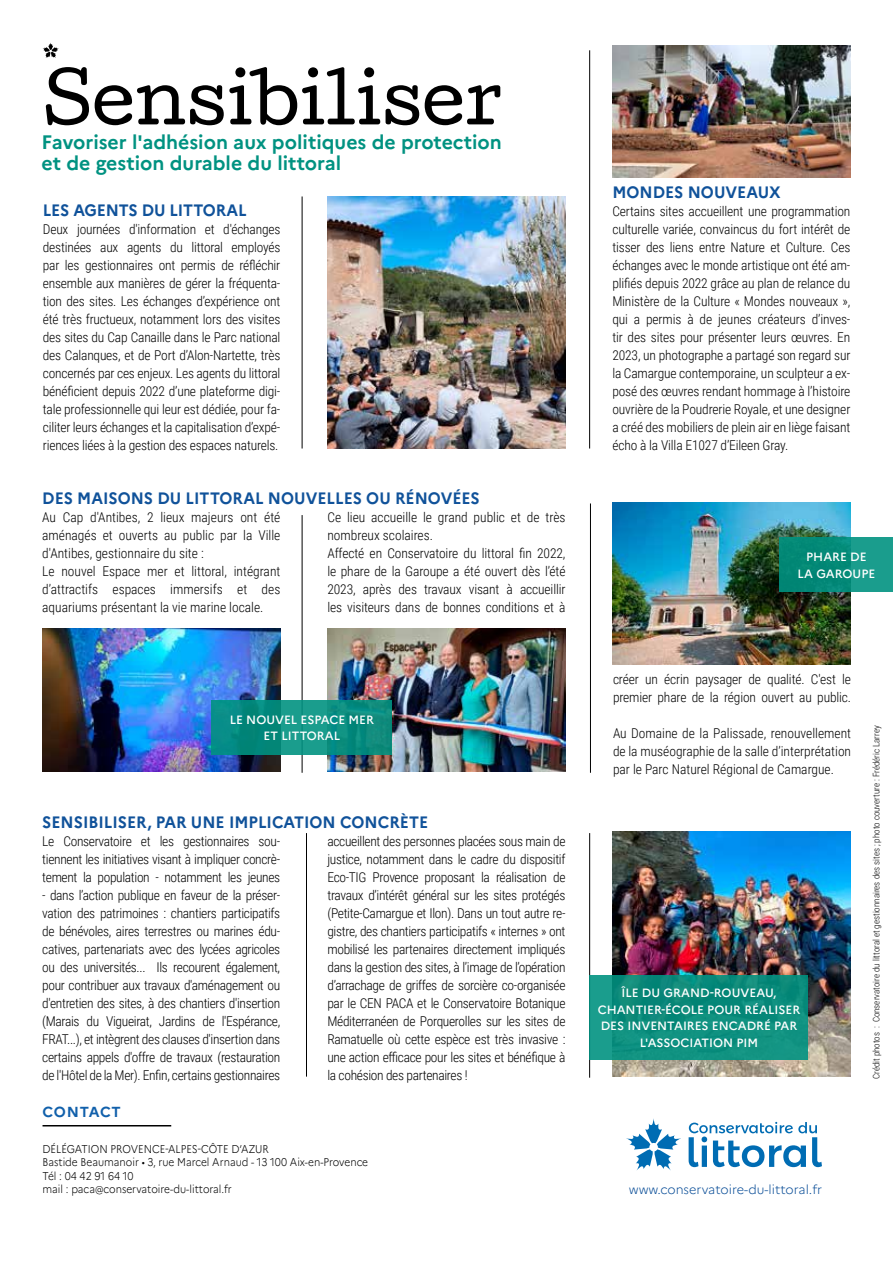
<style>
.page{position:relative;width:893px;height:1263px;background:#fff}
.page>*{position:absolute;margin:0;border:0;box-sizing:border-box;transform-origin:0 0}
.t1{font:67.5px "Cutive";color:#000}
.t2{font:700 19.5px/21px "Marianne";color:#009281}
.t3{font:700 16.5px "Marianne";color:#10529a;scale:.95 1}
.t4{font:700 14.55px "Marianne";letter-spacing:.045em;color:#1160ab}
.t5{font:300 13.5px/18px "Roboto Condensed";letter-spacing:-.01em;color:#000;text-align:justify}
.t6{font:300 12.75px "Marianne";color:#10529a}
.t7{font:500 12px/16.5px "Marianne";color:#fff;text-align:center}
.t8{font:300 11.25px/13.5px "Marianne";color:#000;scale:.9 1}
.t9{font:300 9px "Roboto Condensed";color:#000}
</style>
<div class="page">
<svg style="left:43px;top:43px;width:16px;height:15px"></svg>
<img style="left:612px;top:46px;width:238px;height:132px">
<img style="left:328px;top:628px;width:238px;height:144px">
<img style="left:42px;top:628px;width:239px;height:144px">
<hr style="left:43px;top:1125px;width:128px;height:1px;background:#000">
<svg style="left:689px;top:1122px;width:133px;height:45px"></svg>
<svg style="left:626px;top:1119px;width:55px;height:51px"></svg>
<img style="left:327px;top:196px;width:239px;height:252px">
<hr style="left:302px;top:515px;width:1px;height:258px;background:#000">
<hr style="left:590px;top:503px;width:1px;height:270px;background:#000">
<hr style="left:302px;top:196px;width:1px;height:252px;background:#000">
<hr style="left:589px;top:50px;width:1px;height:398px;background:#000">
<hr style="left:589px;top:833px;width:1px;height:245px;background:#000">
<hr style="left:306px;top:833px;width:1px;height:243px;background:#000">
<img style="left:613px;top:831px;width:238px;height:245px">
<div style="left:590px;top:975px;width:218px;height:84px;background:linear-gradient(to right,#109181,#0b8d7c)"></div>
<img style="left:613px;top:502px;width:238px;height:162px">
<svg style="left:212px;top:700px;width:180px;height:54px"></svg>
<div style="left:780px;top:537px;width:113px;height:55px;background:linear-gradient(to right,#00816e,#1c9f90)"></div>
<h1 class="t1" style="left:43px;top:46px;width:461px">Sensibiliser</h1>
<h2 class="t2" style="left:42px;top:132px;width:462px">Favoriser l'adhésion aux politiques de protection et de gestion durable du littoral</h2>
<p class="t3" style="left:43px;top:200px;width:216px">LES AGENTS DU LITTORAL</p>
<p class="t5" style="left:43px;top:220px;width:239px">Deux journées d'information et d'échanges destinées aux agents du littoral employés par les gestionnaires ont permis de réfléchir ensemble aux manières de gérer la fréquenta&shy;tion des sites. Les échanges d’expérience ont été très fructueux, notamment lors des visites des sites du Cap Canaille dans le Parc national des Calanques, et de Port d’Alon-Nartette, très concernés par ces enjeux. Les agents du littoral bénéficient depuis 2022 d’une plateforme digi&shy;tale professionnelle qui leur est dédiée, pour fa&shy;ciliter leurs échanges et la capitalisation d’expé&shy;riences liées à la gestion des espaces naturels.</p>
<p class="t3" style="left:42px;top:488px;width:462px">DES MAISONS DU LITTORAL NOUVELLES OU RÉNOVÉES</p>
<p class="t5" style="left:42px;top:508px;width:240px;text-align:left">Au Cap d'Antibes, 2 lieux majeurs ont été aménagés et ouverts au public par la Ville d'Antibes, gestionnaire du site :<br>Le nouvel Espace mer et littoral, intégrant d’attractifs espaces immersifs et des aquariums présentant la vie marine locale.</p>
<p class="t5" style="left:327px;top:508px;width:240px;text-align:left">Ce lieu accueille le grand public et de très nombreux scolaires.<br>Affecté en Conservatoire du littoral fin 2022, le phare de la Garoupe a été ouvert dès l’été 2023, après des travaux visant à accueillir les visiteurs dans de bonnes conditions et à</p>
<p class="t7" style="left:230px;top:711px;width:146px">LE NOUVEL ESPACE MER<br>ET LITTORAL</p>
<p class="t3" style="left:42px;top:812px;width:408px">SENSIBILISER, PAR UNE IMPLICATION CONCRÈTE</p>
<p class="t5" style="left:42px;top:832px;width:239px">Le Conservatoire et les gestionnaires sou&shy;tiennent les initiatives visant à impliquer concrè&shy;tement la population - notamment les jeunes</p>
<p class="t5" style="left:42px;top:886px;width:240px">- dans l’action publique en faveur de la préser&shy;vation des patrimoines : chantiers participatifs de bénévoles, aires terrestres ou marines édu&shy;catives, partenariats avec des lycées agricoles ou des universités... Ils recourent également, pour contribuer aux travaux d'aménagement ou d'entretien des sites, à des chantiers d'insertion (Marais du Vigueirat, Jardins de l'Espérance, FRAT...), et intègrent des clauses d'insertion dans certains appels d'offre de travaux (restauration de l'Hôtel de la Mer). Enfin, certains gestionnaires</p>
<p class="t5" style="left:327px;top:832px;width:240px">accueillent des personnes placées sous main de justice, notamment dans le cadre du dispositif Eco-TIG Provence proposant la réalisation de travaux d’intérêt général sur les sites protégés (Petite-Camargue et Ilon). Dans un tout autre re&shy;gistre, des chantiers participatifs « internes » ont mobilisé les partenaires directement impliqués dans la gestion des sites, à l’image de l’opération d’arrachage de griffes de sorcière co-organisée par le CEN PACA et le Conservatoire Botanique Méditerranéen de Porquerolles sur les sites de Ramatuelle où cette espèce est très invasive : une action efficace pour les sites et bénéfique à la cohésion des partenaires !</p>
<p class="t4" style="left:43px;top:1102px;width:80px">CONTACT</p>
<p class="t8" style="left:43px;top:1142px;width:363px">DÉLÉGATION PROVENCE-ALPES-CÔTE D’AZUR<br>Bastide Beaumanoir • 3, rue Marcel Arnaud - 13 100 Aix-en-Provence Tél : 04 42 91 64 10<br>mail : paca@conservatoire-du-littoral.fr</p>
<p class="t3" style="left:612px;top:182px;width:179px">MONDES NOUVEAUX</p>
<p class="t5" style="left:612px;top:202px;width:240px">Certains sites accueillent une programmation culturelle variée, convaincus du fort intérêt de tisser des liens entre Nature et Culture. Ces échanges avec le monde artistique ont été am&shy;plifiés depuis 2022 grâce au plan de relance du Ministère de la Culture « Mondes nouveaux », qui a permis à de jeunes créateurs d’inves&shy;tir des sites pour présenter leurs œuvres. En 2023, un photographe a partagé son regard sur la Camargue contemporaine, un sculpteur a ex&shy;posé des œuvres rendant hommage à l’histoire ouvrière de la Poudrerie Royale, et une designer a créé des mobiliers de plein air en liège faisant écho à la Villa E1027 d’Eileen Gray.</p>
<p class="t7" style="left:798px;top:549px;width:79px">PHARE DE<br>LA GAROUPE</p>
<p class="t5" style="left:613px;top:670px;width:240px">créer un écrin paysager de qualité. C'est le premier phare de la région ouvert au public.</p>
<p class="t5" style="left:613px;top:724px;width:240px">Au Domaine de la Palissade, renouvellement de la muséographie de la salle d’interprétation par le Parc Naturel Régional de Camargue.</p>
<p class="t7" style="left:598px;top:984px;width:204px">ÎLE DU GRAND-ROUVEAU,<br>CHANTIER-ÉCOLE POUR RÉALISER<br>DES INVENTAIRES ENCADRÉ PAR<br>L'ASSOCIATION PIM</p>
<p class="t9" style="left:870px;top:1079px;width:355px;rotate:-90deg">Crédit photos : Conservatoire du littoral et gestionnaires des sites ; photo couverture : Frédéric Larrey</p>
<p class="t6" style="left:629px;top:1181px;width:195px">www.conservatoire-du-littoral.fr</p>
</div>
